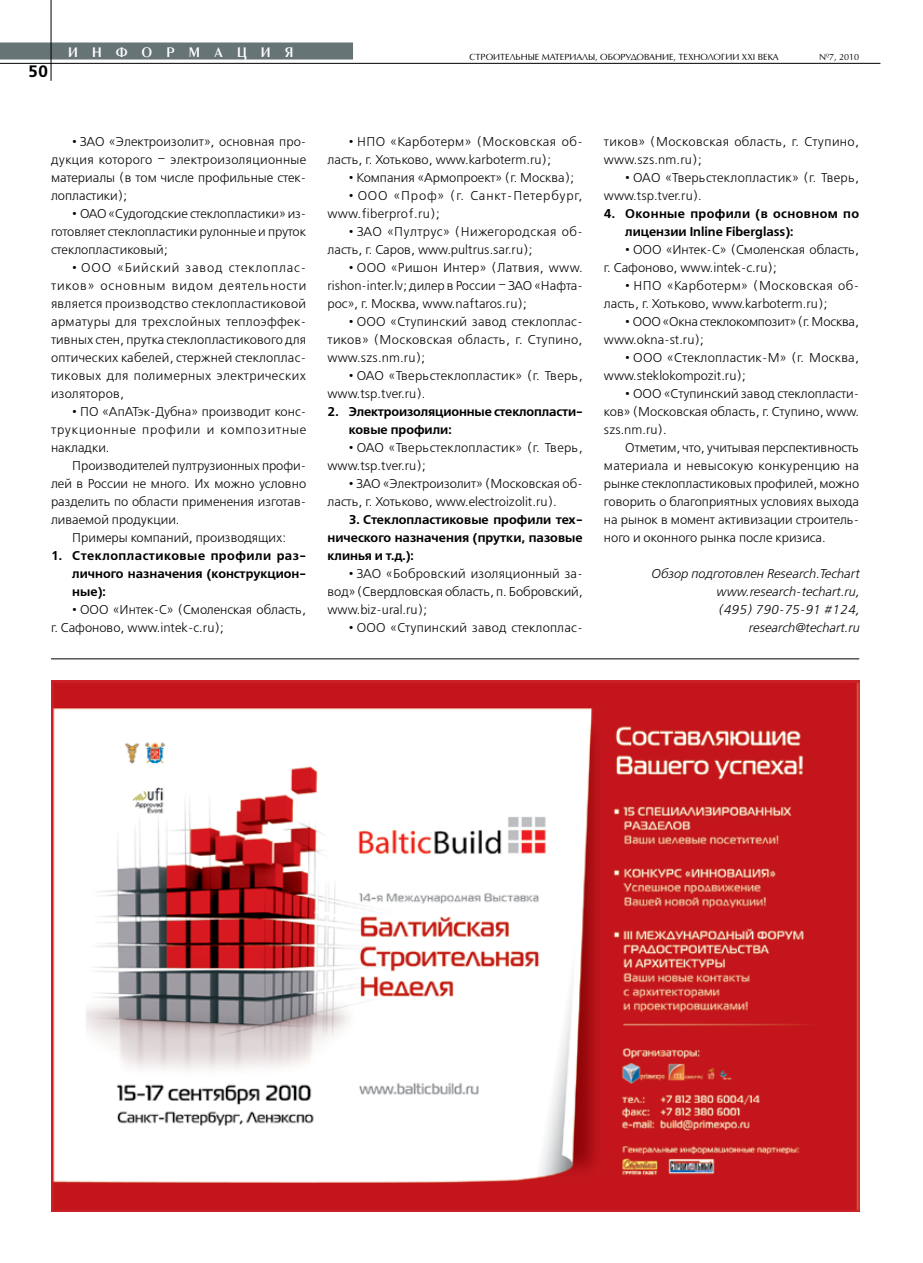
<style>
.page{position:relative;width:923px;height:1263px;background:#fff}
.page>*{position:absolute;margin:0;border:0;box-sizing:border-box;transform-origin:0 0}
.t1{font:700 16.5px "Free Set C";color:#000}
.t2{font:14.55px "Penta Demi";letter-spacing:.985em;color:#fff}
.t3{font:12.75px/18px "Free Set C";color:#000;text-align:justify}
.t4{font:700 12.75px/18px "Free Set C";color:#000;text-align:justify}
.t5{font:12.75px/18px "Free Set C";letter-spacing:.02em;color:#000}
.t6{font:italic 12.75px/18px "Free Set C";color:#000;text-align:right}
.t7{font:12.75px/18px "Free Set C";letter-spacing:.03em;color:#000}
.t8{font:12.75px/18px "Free Set C";letter-spacing:.05em;color:#000}
.t9{font:9px "AG Opus";color:#000}
</style>
<div class="page">
<img style="left:51px;top:680px;width:808px;height:532px">
<hr style="left:51px;top:659px;width:808px;height:1px;background:#000">
<svg style="left:0;top:42px;width:353px;height:18px;background:#6e7b7d"></svg>
<hr style="left:51px;top:0;width:1px;height:81px;background:#000">
<hr style="left:0;top:63px;width:880px;height:1px;background:#000">
<p class="t1" style="left:28px;top:62px;width:22px">50</p>
<p class="t2" style="left:68px;top:45px;width:227px">ИНФОРМАЦИЯ</p>
<p class="t9" style="left:469px;top:51px;width:311px">СТРОИТЕЛЬНЫЕ МАТЕРИАЛЫ, ОБОРУДОВАНИЕ, ТЕХНОЛОГИИ XXI ВЕКА</p>
<p class="t9" style="left:819px;top:51px;width:42px">№7, 2010</p>
<p class="t3" style="left:51px;top:133px;width:257px;text-indent:21px">• ЗАО «Электроизолит», основная про&shy;дукция которого – электроизоляционные материалы (в том числе профильные стек&shy;лопластики);</p>
<p class="t3" style="left:51px;top:205px;width:257px;text-indent:21px">• ОАО «Судогодские стеклопластики» из&shy;готовляет стеклопластики рулонные и пруток стеклопластиковый;</p>
<p class="t3" style="left:51px;top:259px;width:257px;text-indent:21px">• ООО «Бийский завод стеклоплас&shy;тиков» основным видом деятельности является производство стеклопластиковой арматуры для трехслойных теплоэффек&shy;тивных стен, прутка стеклопластикового для оптических кабелей, стержней стеклоплас&shy;тиковых для полимерных электрических изоляторов,</p>
<p class="t3" style="left:51px;top:403px;width:257px;text-indent:21px">• ПО «АпАТэк-Дубна» производит конс&shy;трукционные профили и композитные накладки.</p>
<p class="t3" style="left:72px;top:457px;width:235px">Производителей пултрузионных профи-</p>
<p class="t3" style="left:51px;top:475px;width:257px">лей в России не много. Их можно условно</p>
<p class="t3" style="left:51px;top:493px;width:257px">разделить по области применения изготав-</p>
<p class="t3" style="left:51px;top:511px;width:130px">ливаемой продукции.</p>
<p class="t3" style="left:72px;top:529px;width:215px">Примеры компаний, производящих:</p>
<p class="t4" style="left:72px;top:547px;width:235px;text-indent:-21px">1. Стеклопластиковые профили раз&shy;личного назначения (конструкцион&shy;ные):</p>
<p class="t3" style="left:51px;top:601px;width:257px;text-indent:21px">• ООО «Интек-С» (Смоленская область, г. Сафоново, www.intek-c.ru);</p>
<p class="t3" style="left:327px;top:133px;width:257px;text-indent:21px">• НПО «Карботерм» (Московская об&shy;ласть, г. Хотьково, www.karboterm.ru);</p>
<p class="t3" style="left:349px;top:169px;width:227px">• Компания «Армопроект» (г. Москва);</p>
<p class="t8" style="left:327px;top:187px;width:257px;text-indent:21px">• ООО «Проф» (г. Санкт-Петербург, www.fiberprof.ru);</p>
<p class="t3" style="left:327px;top:223px;width:257px;text-indent:21px">• ЗАО «Пултрус» (Нижегородская об&shy;ласть, г. Саров, www.pultrus.sar.ru);</p>
<p class="t3" style="left:327px;top:259px;width:257px;text-indent:21px">• ООО «Ришон Интер» (Латвия, www. rishon-inter.lv; дилер в России – ЗАО «Нафта&shy;рос», г. Москва, www.naftaros.ru);</p>
<p class="t3" style="left:327px;top:313px;width:257px;text-indent:21px">• ООО «Ступинский завод стеклоплас&shy;тиков» (Московская область, г. Ступино, www.szs.nm.ru);</p>
<p class="t5" style="left:327px;top:367px;width:257px;text-indent:21px">• ОАО «Тверьстеклопластик» (г. Тверь, www.tsp.tver.ru).</p>
<p class="t4" style="left:349px;top:402px;width:235px;text-indent:-21px">2. Электроизоляционные стеклопласти&shy;ковые профили:</p>
<p class="t5" style="left:327px;top:439px;width:257px;text-indent:21px">• ОАО «Тверьстеклопластик» (г. Тверь, www.tsp.tver.ru);</p>
<p class="t3" style="left:327px;top:475px;width:257px;text-indent:21px">• ЗАО «Электроизолит» (Московская об&shy;ласть, г. Хотьково, www.electroizolit.ru).</p>
<p class="t4" style="left:327px;top:511px;width:257px;text-indent:21px">3. Стеклопластиковые профили тех&shy;нического назначения (прутки, пазовые клинья и т.д.):</p>
<p class="t3" style="left:327px;top:565px;width:257px;text-indent:21px">• ЗАО «Бобровский изоляционный за&shy;вод» (Свердловская область, п. Бобровский, www.biz-ural.ru);</p>
<p class="t3" style="left:349px;top:619px;width:235px">• ООО «Ступинский завод стеклоплас-</p>
<p class="t7" style="left:604px;top:133px;width:257px">тиков» (Московская область, г. Ступино, www.szs.nm.ru);</p>
<p class="t5" style="left:604px;top:169px;width:257px;text-indent:21px">• ОАО «Тверьстеклопластик» (г. Тверь, www.tsp.tver.ru).</p>
<p class="t4" style="left:625px;top:204px;width:235px;text-indent:-21px">4. Оконные профили (в основном по лицензии Inline Fiberglass):</p>
<p class="t3" style="left:604px;top:241px;width:257px;text-indent:21px">• ООО «Интек-С» (Смоленская область, г. Сафоново, www.intek-c.ru);</p>
<p class="t3" style="left:604px;top:277px;width:257px;text-indent:21px">• НПО «Карботерм» (Московская об&shy;ласть, г. Хотьково, www.karboterm.ru);</p>
<p class="t3" style="left:604px;top:313px;width:256px;text-indent:21px">• ООО «Окна стеклокомпозит» (г. Москва, www.okna-st.ru);</p>
<p class="t3" style="left:604px;top:349px;width:257px;text-indent:21px">• ООО «Стеклопластик-М» (г. Москва, www.steklokompozit.ru);</p>
<p class="t3" style="left:604px;top:385px;width:257px;text-indent:21px">• ООО «Ступинский завод стеклопласти&shy;ков» (Московская область, г. Ступино, www. szs.nm.ru).</p>
<p class="t3" style="left:604px;top:439px;width:257px;text-indent:21px">Отметим, что, учитывая перспективность материала и невысокую конкуренцию на рынке стеклопластиковых профилей, можно говорить о благоприятных условиях выхода на рынок в момент активизации строитель&shy;ного и оконного рынка после кризиса.</p>
<p class="t6" style="left:651px;top:564px;width:210px">Обзор подготовлен Research.Techart www.research-techart.ru,<br>(495) 790-75-91 #124, research@techart.ru</p>
</div>
